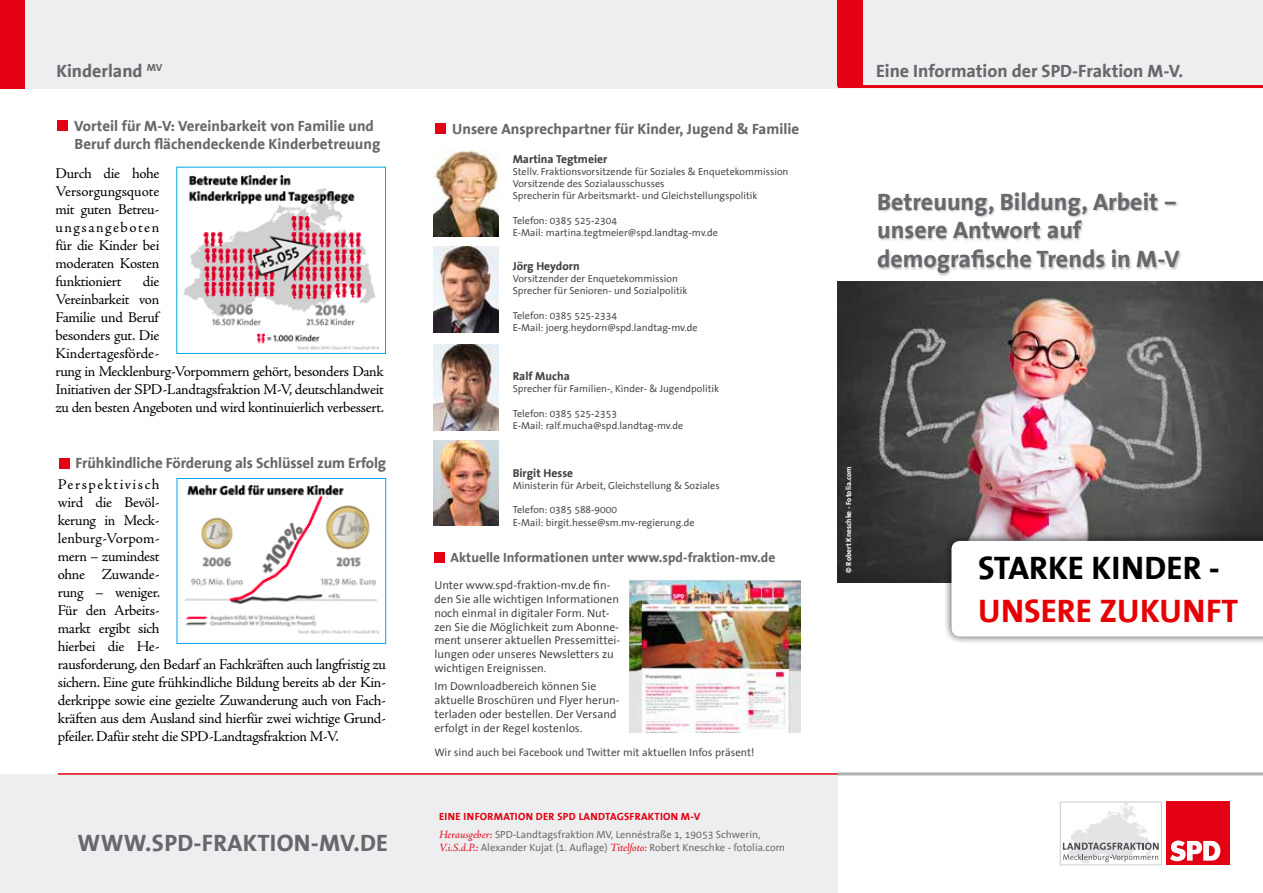
<style>
.page{position:relative;width:1263px;height:893px;background:#fff}
.page>*{position:absolute;margin:0;border:0;box-sizing:border-box;transform-origin:0 0}
.t1{font:700 33px "The Sans Office";color:#000}
.t2{font:700 33px "The Sans Office";color:#e60003}
.t3{font:700 24px/28.8px "The Sans Office";color:#68676b}
.t4{font:700 18px "The Sans Office";color:#68676b}
.t5{font:15px/18px "Adobe Jenson Pro";letter-spacing:-.02em;color:#000}
.t6{font:700 15px/18px "The Sans Office";color:#68676b}
.t7{font:700 13.5px "The Sans Office";color:#68676b}
.t8{font:700 11.7px "The Sans Office";color:#454246}
.t9{font:11.55px/13.8px "The Sans Office";color:#454246}
.t10{font:10.95px "The Sans Office";color:#454246}
.t11{font:10.5px/17.7px "The Sans Office";color:#68676b}
.t12{font:700 10.5px "The Sans Office";color:#68676b}
.t13{font:10.2px/12.1px "The Sans Office";color:#454246}
.t14{font:700 7.5px "The Sans Office";color:#fff}
.s1{font-weight:700;color:#e30012}
.s2{font-family:"Adobe Jenson Pro";font-style:italic;font-size:11.25px;color:#e30012}
</style>
<div class="page">
<img style="left:838px;top:281px;width:425px;height:302px">
<div style="left:0;top:0;width:839px;height:88px;background:#edeeef"></div>
<div style="left:0;top:774px;width:838px;height:119px;background:#edeeef"></div>
<div style="left:839px;top:0;width:424px;height:85px;background:#edeeef"></div>
<hr style="left:838px;top:85px;width:425px;height:3px;background:#e30012">
<div style="left:838px;top:0;width:25px;height:85px;background:#e30012"></div>
<div style="left:0;top:0;width:24px;height:88px;background:#e30012"></div>
<hr style="left:58px;top:773px;width:1205px;height:2px;background:#e30012">
<hr style="left:838px;top:772px;width:425px;height:3px;background:#aeafb2">
<div style="left:58px;top:120px;width:10px;height:11px;background:#e30012"></div>
<div style="left:59px;top:458px;width:11px;height:10px;background:#e30012"></div>
<div style="left:943px;top:533px;width:320px;height:112px;background:#000;opacity:.75"></div>
<svg style="left:951px;top:541px;width:312px;height:96px"></svg>
<div style="left:878px;top:192px;width:305px;height:84px;background:#000;opacity:.24"></div>
<img style="left:183px;top:175px;width:196px;height:174px">
<div style="left:176px;top:167px;width:210px;height:187px;border:1px solid #00a6eb"></div>
<img style="left:185px;top:485px;width:194px;height:149px">
<div style="left:177px;top:478px;width:209px;height:166px;border:1px solid #00a6eb"></div>
<div style="left:435px;top:123px;width:11px;height:11px;background:#e30012"></div>
<div style="left:434px;top:552px;width:11px;height:10px;background:#e30012"></div>
<img style="left:629px;top:581px;width:172px;height:151px">
<img style="left:433px;top:150px;width:66px;height:86px">
<img style="left:433px;top:344px;width:66px;height:86px">
<img style="left:433px;top:246px;width:66px;height:86px">
<img style="left:433px;top:440px;width:66px;height:86px">
<div style="left:1166px;top:801px;width:64px;height:64px;background:#e30012"></div>
<svg style="left:1170px;top:840px;width:50px;height:21px"></svg>
<svg style="left:1060px;top:801px;width:102px;height:64px"></svg>
<p class="t4" style="left:56px;top:61px;width:88px">Kinderland</p>
<p class="t4" style="left:876px;top:61px;width:309px">Eine Information der SPD-Fraktion M-V.</p>
<p class="t12" style="left:147px;top:62px;width:17px">MV</p>
<p class="t6" style="left:74px;top:117px;width:307px">Vorteil für M-V: Vereinbarkeit von Familie und<br>Beruf durch flächendeckende Kinderbetreuung</p>
<p class="t5" style="left:55px;top:164px;width:105px;text-align:justify">Durch die hohe Versorgungsquote mit guten Betreu&shy;ungsangeboten für die Kinder bei moderaten Kosten funktioniert</p>
<p class="t5" style="left:55px;top:272px;width:330px;text-indent:87px">die<br>Vereinbarkeit von<br>Familie und Beruf<br>besonders gut. Die<br>Kindertagesförde-<br>rung in Mecklenburg-Vorpommern gehört, besonders Dank<br>Initiativen der SPD-Landtagsfraktion M-V, deutschlandweit zu den besten Angeboten und wird kontinuierlich verbessert.</p>
<p class="t6" style="left:76px;top:455px;width:312px">Frühkindliche Förderung als Schlüssel zum Erfolg</p>
<p class="t5" style="left:58px;top:475px;width:330px">Perspektivisch<br>wird die Bevöl-<br>kerung in Meck-<br>lenburg-Vorpom-<br>mern – zumindest<br>ohne Zuwande-<br>rung – weniger.<br>Für den Arbeits-<br>markt ergibt sich<br>hierbei die He-<br>rausforderung, den Bedarf an Fachkräften auch langfristig zu sichern. Eine gute frühkindliche Bildung bereits ab der Kin&shy;derkrippe sowie eine gezielte Zuwanderung auch von Fach&shy;kräften aus dem Ausland sind hierfür zwei wichtige Grund&shy;pfeiler. Dafür steht die SPD-Landtagsfraktion M-V.</p>
<p class="t6" style="left:452px;top:120px;width:348px">Unsere Ansprechpartner für Kinder, Jugend &amp; Familie</p>
<p class="t8" style="left:513px;top:153px;width:96px">Martina Tegtmeier</p>
<p class="t13" style="left:513px;top:166px;width:277px">Stellv. Fraktionsvorsitzende für Soziales &amp; Enquetekommission<br>Vorsitzende des Sozialausschusses<br>Sprecherin für Arbeitsmarkt- und Gleichstellungspolitik</p>
<p class="t13" style="left:513px;top:215px;width:207px">Telefon: 0385 525-2304<br>E-Mail: martina.tegtmeier@spd.landtag-mv.de</p>
<p class="t8" style="left:513px;top:260px;width:69px">Jörg Heydorn</p>
<p class="t13" style="left:513px;top:273px;width:176px">Vorsitzender der Enquetekommission<br>Sprecher für Senioren- und Sozialpolitik</p>
<p class="t13" style="left:513px;top:310px;width:186px">Telefon: 0385 525-2334<br>E-Mail: joerg.heydorn@spd.landtag-mv.de</p>
<p class="t8" style="left:513px;top:370px;width:59px">Ralf Mucha</p>
<p class="t13" style="left:513px;top:383px;width:208px">Sprecher für Familien-, Kinder- &amp; Jugendpolitik</p>
<p class="t13" style="left:513px;top:408px;width:172px">Telefon: 0385 525-2353<br>E-Mail: ralf.mucha@spd.landtag-mv.de</p>
<p class="t8" style="left:513px;top:466px;width:62px">Birgit Hesse</p>
<p class="t13" style="left:513px;top:480px;width:209px">Ministerin für Arbeit, Gleichstellung &amp; Soziales</p>
<p class="t13" style="left:513px;top:504px;width:183px">Telefon: 0385 588-9000<br>E-Mail: birgit.hesse@sm.mv-regierung.de</p>
<p class="t7" style="left:451px;top:551px;width:326px">Aktuelle Informationen unter www.spd-fraktion-mv.de</p>
<p class="t9" style="left:434px;top:579px;width:187px">Unter www.spd-fraktion-mv.de fin&shy;den Sie alle wichtigen Informationen noch einmal in digitaler Form. Nut&shy;zen Sie die Möglichkeit zum Abonne&shy;ment unserer aktuellen Pressemittei&shy;lungen oder unseres Newsletters zu wichtigen Ereignissen.</p>
<p class="t9" style="left:434px;top:680px;width:187px">Im Downloadbereich können Sie aktuelle Broschüren und Flyer herun&shy;terladen oder bestellen. Der Versand erfolgt in der Regel kostenlos.</p>
<p class="t10" style="left:434px;top:746px;width:322px">Wir sind auch bei Facebook und Twitter mit aktuellen Infos präsent!</p>
<p class="t11" style="left:439px;top:808px;width:323px"><span class="s1">EINE INFORMATION DER SPD LANDTAGSFRAKTION M-V<br></span><span class="s2">Herausgeber:</span> SPD-Landtagsfraktion MV, Lennéstraße 1, 19053 Schwerin,</p>
<h2 class="t3" style="left:78px;top:829px;width:312px">WWW.SPD-FRAKTION-MV.DE</h2>
<p class="t11" style="left:439px;top:839px;width:347px"><span class="s2">V.i.S.d.P.:</span> Alexander Kujat (1. Auflage) <span class="s2">Titelfoto:</span> Robert Kneschke - fotolia.com</p>
<h2 class="t3" style="left:877px;top:188px;width:304px">Betreuung, Bildung, Arbeit – unsere Antwort auf demografische Trends in M-V</h2>
<p class="t14" style="left:845px;top:573px;width:108px;rotate:-90deg">© Robert Kneschke - Fotolia.com</p>
<h1 class="t1" style="left:978px;top:551px;width:243px">STARKE KINDER -</h1>
<h1 class="t2" style="left:978px;top:594px;width:261px">UNSERE ZUKUNFT</h1>
</div>
